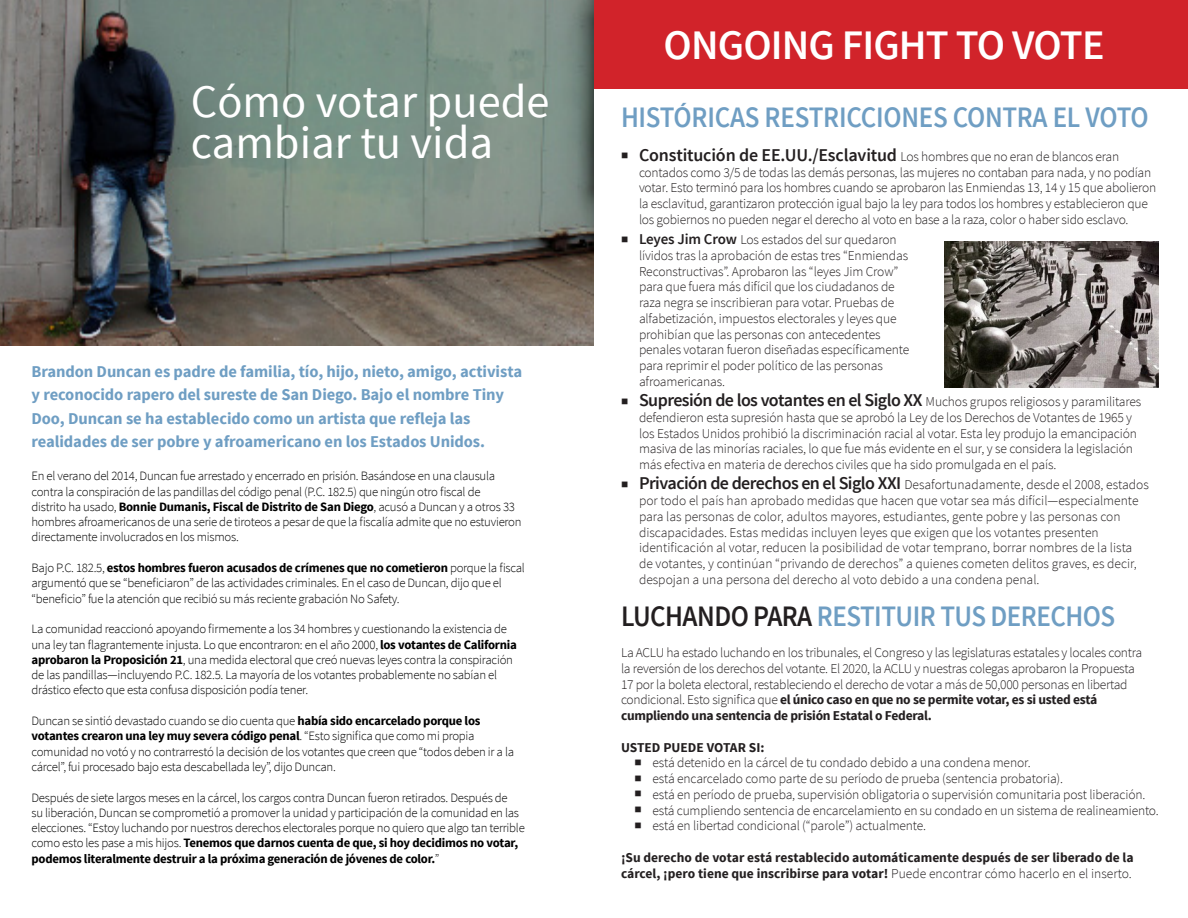
<style>
.page{position:relative;width:1188px;height:918px;background:#fff}
.page>*{position:absolute;margin:0;border:0;box-sizing:border-box;transform-origin:0 0}
.t1{font:46.5px "Source Sans Pro";color:#fff}
.t2{font:600 42px "Source Sans Pro";letter-spacing:-.02em;color:#fff}
.t3{font:600 29.7px "Source Sans Pro";letter-spacing:-.02em;color:#6f9ec3;scale:.91 1}
.t4{font:700 16.5px/23.2px "Source Sans Pro";letter-spacing:-.005em;color:#6f9ec3}
.t5{font:300 13.5px/15.8px "Source Sans Pro";letter-spacing:-.01em;color:#231f20}
.t6{font:700 13.5px/15.8px "Source Sans Pro";color:#231f20}
.t7{font:300 12.75px/15.3px "Source Sans Pro";letter-spacing:-.02em;color:#000}
.s1{font-weight:700}
.s2{font-weight:600;font-size:18px}
.s3{font-weight:600;font-size:15px}
.s4{color:#231f20}
.s5{font-weight:300}
</style>
<div class="page">
<img style="left:0;top:0;width:594px;height:346px">
<div style="left:594px;top:0;width:594px;height:88px;background:#d1232a"></div>
<img style="left:944px;top:241px;width:214px;height:146px">
<p class="t1" style="left:191px;top:73px;width:360px">Cómo votar puede</p>
<p class="t1" style="left:191px;top:114px;width:304px">cambiar tu vida</p>
<p class="t4" style="left:32px;top:361px;width:492px">Brandon Duncan es padre de familia, tío, hijo, nieto, amigo, activista y reconocido rapero del sureste de San Diego. Bajo el nombre Tiny Doo, Duncan se ha establecido como un artista que refleja las realidades de ser pobre y afroamericano en los Estados Unidos.</p>
<p class="t7" style="left:32px;top:468px;width:492px">En el verano del 2014, Duncan fue arrestado y encerrado en prisión. Basándose en una clausula contra la conspiración de las pandillas del código penal (P.C. 182.5) que ningún otro fiscal de<br>distrito ha usado, <span class="s1">Bonnie Dumanis, Fiscal de Distrito de San Diego</span>, acusó a Duncan y a otros 33 hombres afroamericanos de una serie de tiroteos a pesar de que la fiscalía admite que no estuvieron directamente involucrados en los mismos.</p>
<p class="t7" style="left:32px;top:560px;width:495px">Bajo P.C. 182.5, <span class="s1">estos hombres fueron acusados de crímenes que no cometieron</span> porque la fiscal argumentó que se “beneficiaron” de las actividades criminales. En el caso de Duncan, dijo que el “beneficio” fue la atención que recibió su más reciente grabación No Safety.</p>
<p class="t7" style="left:32px;top:621px;width:487px">La comunidad reaccionó apoyando firmemente a los 34 hombres y cuestionando la existencia de una ley tan flagrantemente injusta. Lo que encontraron: en el año 2000, <span class="s1">los votantes de California aprobaron la Proposición 21</span>, una medida electoral que creó nuevas leyes contra la conspiración de las pandillas—incluyendo P.C. 182.5. La mayoría de los votantes probablemente no sabían el drástico efecto que esta confusa disposición podía tener.</p>
<p class="t7" style="left:32px;top:713px;width:484px">Duncan se sintió devastado cuando se dio cuenta que <span class="s1">había sido encarcelado porque los votantes crearon una ley muy severa código penal</span>. “Esto significa que como mi propia comunidad no votó y no contrarrestó la decisión de los votantes que creen que “todos deben ir a la cárcel”, fui procesado bajo esta descabellada ley”, dijo Duncan.</p>
<p class="t7" style="left:32px;top:790px;width:495px">Después de siete largos meses en la cárcel, los cargos contra Duncan fueron retirados. Después de<br>su liberación, Duncan se comprometió a promover la unidad y participación de la comunidad en las elecciones. “Estoy luchando por nuestros derechos electorales porque no quiero que algo tan terrible como esto les pase a mis hijos. <span class="s1">Tenemos que darnos cuenta de que, si hoy decidimos no votar, podemos literalmente destruir a la próxima generación de jóvenes de color.</span>”</p>
<p class="t2" style="left:664px;top:18px;width:443px">ONGOING FIGHT TO VOTE</p>
<p class="t3" style="left:621px;top:98px;width:581px">HISTÓRICAS RESTRICCIONES CONTRA EL VOTO</p>
<p class="t5" style="left:639px;top:149px;width:519px;text-indent:-18px">■ <span class="s2">Constitución de EE.UU./Esclavitud</span> Los hombres que no eran de blancos eran contados como 3/5 de todas las demás personas, las mujeres no contaban para nada, y no podían votar. Esto terminó para los hombres cuando se aprobaron las Enmiendas 13, 14 y 15 que abolieron la esclavitud, garantizaron protección igual bajo la ley para todos los hombres y establecieron que los gobiernos no pueden negar el derecho al voto en base a la raza, color o haber sido esclavo.</p>
<p class="t5" style="left:639px;top:232px;width:272px;text-indent:-18px">■ <span class="s3">Leyes Jim Crow</span> Los estados del sur quedaron lívidos tras la aprobación de estas tres “Enmiendas Reconstructivas”. Aprobaron las “leyes Jim Crow” para que fuera más difícil que los ciudadanos de raza negra se inscribieran para votar. Pruebas de alfabetización, impuestos electorales y leyes que prohibían que las personas con antecedentes penales votaran fueron diseñadas específicamente para reprimir el poder político de las personas afroamericanas.</p>
<p class="t5" style="left:639px;top:394px;width:504px;text-indent:-18px">■ <span class="s2">Supresión de los votantes en el Siglo XX</span> Muchos grupos religiosos y paramilitares defendieron esta supresión hasta que se aprobó la Ley de los Derechos de Votantes de 1965 y los Estados Unidos prohibió la discriminación racial al votar. Esta ley produjo la emancipación masiva de las minorías raciales, lo que fue más evidente en el sur, y se considera la legislación más efectiva en materia de derechos civiles que ha sido promulgada en el país.</p>
<p class="t5" style="left:639px;top:477px;width:511px;text-indent:-18px">■ <span class="s2">Privación de derechos en el Siglo XXI</span> Desafortunadamente, desde el 2008, estados por todo el país han aprobado medidas que hacen que votar sea más difícil—especialmente para las personas de color, adultos mayores, estudiantes, gente pobre y las personas con discapacidades. Estas medidas incluyen leyes que exigen que los votantes presenten identificación al votar, reducen la posibilidad de votar temprano, borrar nombres de la lista de votantes, y continúan “privando de derechos” a quienes cometen delitos graves, es decir, despojan a una persona del derecho al voto debido a una condena penal.</p>
<p class="t3" style="left:621px;top:598px;width:545px"><span class="s4">LUCHANDO PARA</span> RESTITUIR TUS DERECHOS</p>
<p class="t5" style="left:621px;top:645px;width:523px">La ACLU ha estado luchando en los tribunales, el Congreso y las legislaturas estatales y locales contra</p>
<p class="t5" style="left:621px;top:661px;width:515px">la reversión de los derechos del votante. El 2020, la ACLU y nuestras colegas aprobaron la Propuesta 17 por la boleta electoral, restableciendo el derecho de votar a más de 50,000 personas en libertad condicional. Esto significa que <span class="s1">el único caso en que no se permite votar, es si usted está cumpliendo una sentencia de prisión Estatal o Federal.</span></p>
<p class="t6" style="left:621px;top:740px;width:145px">USTED PUEDE VOTAR SI:</p>
<p class="t5" style="left:634px;top:755px;width:398px">■ está detenido en la cárcel de tu condado debido a una condena menor.</p>
<p class="t5" style="left:634px;top:771px;width:430px">■ está encarcelado como parte de su período de prueba (sentencia probatoria).</p>
<p class="t5" style="left:634px;top:787px;width:512px">■ está en período de prueba, supervisión obligatoria o supervisión comunitaria post liberación.</p>
<p class="t5" style="left:634px;top:802px;width:526px">■ está cumpliendo sentencia de encarcelamiento en su condado en un sistema de realineamiento.</p>
<p class="t5" style="left:634px;top:818px;width:293px">■ está en libertad condicional (“parole”) actualmente.</p>
<p class="t6" style="left:621px;top:850px;width:514px">¡Su derecho de votar está restablecido automáticamente después de ser liberado de la cárcel, ¡pero tiene que inscribirse para votar! <span class="s5">Puede encontrar cómo hacerlo en el inserto.</span></p>
</div>
